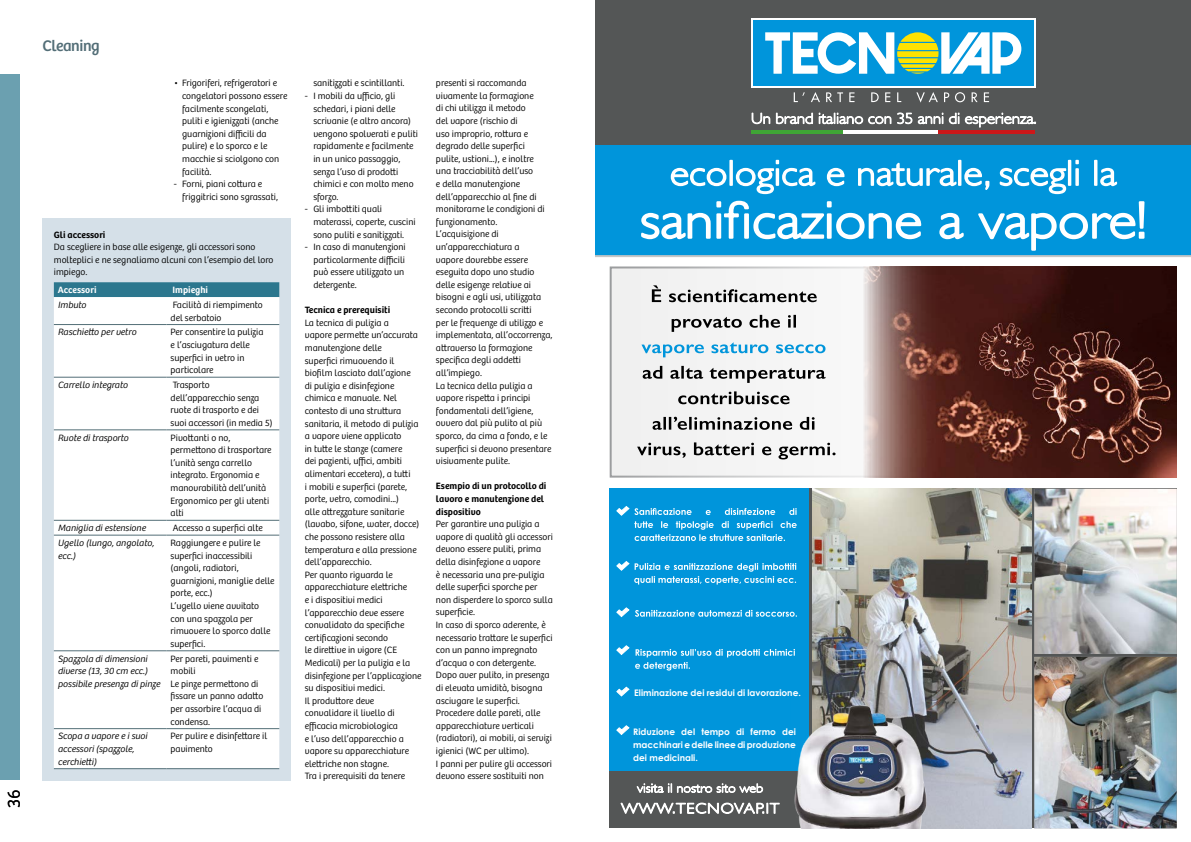
<style>
.page{position:relative;width:1191px;height:842px;background:#fff}
.page>*{position:absolute;margin:0;border:0;box-sizing:border-box;transform-origin:0 0}
.t1{font:300 18px "Bree";color:#000}
.t2{font:16px "Bree";letter-spacing:-.025em;color:#536e77}
.t3{font:300 9.5px/12.6px "Bree";color:#000}
.t4{font:italic 300 9.5px/12.6px "Bree";color:#000}
.t5{font:600 9.5px/12.6px "Bree";color:#000}
.t6{font:600 9.5px "Bree";color:#fff}
.t7{font:700 9px/13px "Century Gothic";color:#fff;text-align:justify}
</style>
<div class="page">
<div style="left:0;top:74px;width:20px;height:706px;background:#6ba0b0"></div>
<svg style="left:595px;top:144px;width:596px;height:113px;background:#0d95d5"></svg>
<div style="left:595px;top:0;width:596px;height:144px;background:#545656"></div>
<div style="left:751px;top:18px;width:284px;height:70px;background:#fff"></div>
<div style="left:753px;top:20px;width:280px;height:66px;background:#0095db"></div>
<svg style="left:765px;top:32px;width:256px;height:42px"></svg>
<svg style="left:793px;top:92px;width:196px;height:11px"></svg>
<hr style="left:751px;top:130px;width:102px;height:3px;background:#3fa535">
<hr style="left:843px;top:130px;width:102px;height:3px;background:#fff">
<hr style="left:938px;top:130px;width:97px;height:3px;background:#cd1719">
<svg style="left:752px;top:113px;width:283px;height:14px"></svg>
<div style="left:610px;top:267px;width:482px;height:210px;background:#f4f4f4"></div>
<div style="left:609px;top:266px;width:484px;height:212px;border:2px solid #87898b"></div>
<img style="left:861px;top:266px;width:315px;height:212px">
<svg style="left:637px;top:442px;width:198px;height:17px"></svg>
<svg style="left:652px;top:417px;width:162px;height:13px"></svg>
<svg style="left:678px;top:391px;width:111px;height:13px"></svg>
<svg style="left:642px;top:366px;width:183px;height:17px"></svg>
<svg style="left:641px;top:342px;width:184px;height:15px"></svg>
<svg style="left:671px;top:315px;width:125px;height:17px"></svg>
<svg style="left:652px;top:285px;width:164px;height:17px"></svg>
<div style="left:609px;top:488px;width:567px;height:340px;background:#545656"></div>
<div style="left:609px;top:489px;width:199px;height:282px;background:#0095db"></div>
<svg style="left:640px;top:159px;width:505px;height:93px"></svg>
<svg style="left:620px;top:802px;width:160px;height:12px"></svg>
<svg style="left:634px;top:521px;width:162px;height:20px"></svg>
<svg style="left:616px;top:506px;width:180px;height:9px"></svg>
<svg style="left:616px;top:561px;width:180px;height:24px"></svg>
<svg style="left:616px;top:725px;width:13px;height:10px"></svg>
<svg style="left:635px;top:649px;width:160px;height:21px"></svg>
<svg style="left:635px;top:610px;width:162px;height:7px"></svg>
<svg style="left:616px;top:607px;width:13px;height:10px"></svg>
<svg style="left:616px;top:645px;width:13px;height:10px"></svg>
<svg style="left:616px;top:687px;width:13px;height:9px"></svg>
<img style="left:1034px;top:657px;width:142px;height:171px">
<img style="left:1034px;top:489px;width:142px;height:165px">
<img style="left:812px;top:489px;width:219px;height:339px">
<img style="left:794px;top:698px;width:136px;height:130px">
<svg style="left:636px;top:783px;width:127px;height:10px"></svg>
<div style="left:43px;top:218px;width:248px;height:562px;background:#d5e0e8"></div>
<div style="left:54px;top:282px;width:225px;height:15px;background:#2c778e"></div>
<div style="left:54px;top:297px;width:225px;height:471px;background:#fff"></div>
<hr style="left:54px;top:324px;width:113px;height:1px;background:#536e77">
<hr style="left:167px;top:324px;width:112px;height:1px;background:#536e77">
<hr style="left:54px;top:377px;width:113px;height:1px;background:#536e77">
<hr style="left:167px;top:377px;width:112px;height:1px;background:#536e77">
<hr style="left:54px;top:430px;width:113px;height:1px;background:#536e77">
<hr style="left:167px;top:430px;width:112px;height:1px;background:#536e77">
<hr style="left:54px;top:520px;width:113px;height:1px;background:#536e77">
<hr style="left:167px;top:520px;width:112px;height:1px;background:#536e77">
<hr style="left:54px;top:535px;width:113px;height:1px;background:#536e77">
<hr style="left:167px;top:535px;width:112px;height:1px;background:#536e77">
<hr style="left:54px;top:651px;width:113px;height:1px;background:#536e77">
<hr style="left:167px;top:651px;width:112px;height:1px;background:#536e77">
<hr style="left:54px;top:728px;width:113px;height:1px;background:#536e77">
<hr style="left:167px;top:728px;width:112px;height:1px;background:#536e77">
<hr style="left:54px;top:768px;width:113px;height:1px;background:#536e77">
<hr style="left:167px;top:768px;width:112px;height:1px;background:#536e77">
<h1 class="t1" style="left:4px;top:808px;width:20px;rotate:-90deg">36</h1>
<h2 class="t2" style="left:43px;top:36px;width:59px">Cleaning</h2>
<p class="t3" style="left:182px;top:77px;width:107px;text-indent:-9px">• Frigoriferi, refrigeratori e congelatori possono essere facilmente scongelati, puliti e igienizzati (anche guarnizioni difficili da pulire) e lo sporco e le macchie si sciolgono con facilità.</p>
<p class="t3" style="left:182px;top:178px;width:97px;text-indent:-9px">- Forni, piani cottura e friggitrici sono sgrassati,</p>
<p class="t5" style="left:54px;top:228px;width:53px">Gli accessori</p>
<p class="t3" style="left:54px;top:241px;width:221px">Da scegliere in base alle esigenze, gli accessori sono molteplici e ne segnaliamo alcuni con l’esempio del loro impiego.</p>
<p class="t6" style="left:58px;top:284px;width:40px">Accessori</p>
<p class="t6" style="left:172px;top:284px;width:37px">Impieghi</p>
<p class="t4" style="left:58px;top:299px;width:30px">Imbuto</p>
<p class="t3" style="left:171px;top:299px;width:94px">Facilità di riempimento del serbatoio</p>
<p class="t4" style="left:58px;top:326px;width:80px">Raschietto per vetro</p>
<p class="t3" style="left:171px;top:326px;width:94px">Per consentire la pulizia e l’asciugatura delle superfici in vetro in particolare</p>
<p class="t4" style="left:58px;top:379px;width:71px">Carrello integrato</p>
<p class="t3" style="left:171px;top:379px;width:104px">Trasporto dell’apparecchio senza ruote di trasporto e dei suoi accessori (in media 5)</p>
<p class="t4" style="left:58px;top:431px;width:72px">Ruote di trasporto</p>
<p class="t3" style="left:171px;top:431px;width:102px">Pivottanti o no, permettono di trasportare l’unità senza carrello integrato. Ergonomia e manovrabilità dell’unità<br>Ergonomico per gli utenti alti</p>
<p class="t4" style="left:58px;top:522px;width:89px">Maniglia di estensione</p>
<p class="t3" style="left:173px;top:522px;width:91px">Accesso a superfici alte</p>
<p class="t4" style="left:58px;top:537px;width:98px">Ugello (lungo, angolato, ecc.)</p>
<p class="t3" style="left:171px;top:537px;width:105px">Raggiungere e pulire le superfici inaccessibili (angoli, radiatori, guarnizioni, maniglie delle porte, ecc.)<br>L’ugello viene avvitato con una spazzola per rimuovere lo sporco dalle superfici.</p>
<p class="t4" style="left:58px;top:652px;width:104px">Spazzola di dimensioni diverse (13, 30 cm ecc.) possibile presenza di pinze</p>
<p class="t3" style="left:171px;top:652px;width:94px">Per pareti, pavimenti e mobili<br>Le pinze permettono di fissare un panno adatto per assorbire l’acqua di condensa.</p>
<p class="t4" style="left:58px;top:730px;width:91px">Scopa a vapore e i suoi accessori (spazzole, cerchietti)</p>
<p class="t3" style="left:171px;top:730px;width:98px">Per pulire e disinfettare il pavimento</p>
<p class="t3" style="left:313px;top:77px;width:93px">sanitizzati e scintillanti.</p>
<p class="t3" style="left:313px;top:90px;width:106px;text-indent:-9px">- I mobili da ufficio, gli schedari, i piani delle scrivanie (e altro ancora) vengono spolverati e puliti rapidamente e facilmente in un unico passaggio, senza l’uso di prodotti chimici e con molto meno sforzo.</p>
<p class="t3" style="left:313px;top:203px;width:104px;text-indent:-9px">- Gli imbottiti quali materassi, coperte, cuscini sono puliti e sanitizzati.</p>
<p class="t3" style="left:313px;top:241px;width:94px;text-indent:-9px">- In caso di manutenzioni particolarmente difficili può essere utilizzato un detergente.</p>
<p class="t5" style="left:305px;top:304px;width:87px">Tecnica e prerequisiti</p>
<p class="t3" style="left:305px;top:316px;width:118px">La tecnica di pulizia a<br>vapore permette un’accurata manutenzione delle<br>superfici rimuovendo il biofilm lasciato dall’azione<br>di pulizia e disinfezione chimica e manuale. Nel contesto di una struttura sanitaria, il metodo di pulizia a vapore viene applicato<br>in tutte le stanze (camere<br>dei pazienti, uffici, ambiti alimentari eccetera), a tutti<br>i mobili e superfici (parete, porte, vetro, comodini...)<br>alle attrezzature sanitarie (lavabo, sifone, water, docce) che possono resistere alla temperatura e alla pressione dell’apparecchio.<br>Per quanto riguarda le apparecchiature elettriche<br>e i dispositivi medici l’apparecchio deve essere convalidato da specifiche certificazioni secondo<br>le direttive in vigore (CE<br>Medicali) per la pulizia e la disinfezione per l’applicazione su dispositivi medici.<br>Il produttore deve convalidare il livello di efficacia microbiologica<br>e l’uso dell’apparecchio a vapore su apparecchiature elettriche non stagne.<br>Tra i prerequisiti da tenere</p>
<p class="t3" style="left:436px;top:77px;width:118px">presenti si raccomanda vivamente la formazione<br>di chi utilizza il metodo<br>del vapore (rischio di<br>uso improprio, rottura e degrado delle superfici<br>pulite, ustioni...), e inoltre<br>una tracciabilità dell’uso<br>e della manutenzione dell’apparecchio al fine di monitorarne le condizioni di funzionamento.<br>L’acquisizione di un’apparecchiatura a<br>vapore dovrebbe essere eseguita dopo uno studio delle esigenze relative ai bisogni e agli usi, utilizzata secondo protocolli scritti<br>per le frequenze di utilizzo e implementata, all’occorrenza, attraverso la formazione specifica degli addetti all’impiego.<br>La tecnica della pulizia a vapore rispetta i principi fondamentali dell’igiene, ovvero dal più pulito al più sporco, da cima a fondo, e le superfici si devono presentare visivamente pulite.</p>
<p class="t5" style="left:436px;top:480px;width:112px">Esempio di un protocollo di lavoro e manutenzione del dispositivo</p>
<p class="t3" style="left:436px;top:518px;width:118px">Per garantire una pulizia a vapore di qualità gli accessori devono essere puliti, prima della disinfezione a vapore<br>è necessaria una pre-pulizia delle superfici sporche per non disperdere lo sporco sulla superficie.<br>In caso di sporco aderente, è necessario trattare le superfici con un panno impregnato d’acqua o con detergente.<br>Dopo aver pulito, in presenza di elevata umidità, bisogna asciugare le superfici.<br>Procedere dalle pareti, alle apparecchiature verticali (radiatori), ai mobili, ai servizi igienici (WC per ultimo).<br>I panni per pulire gli accessori devono essere sostituiti non</p>
<p class="t7" style="left:634px;top:686px;width:168px">Eliminazione dei residui di lavorazione.</p>
<p class="t7" style="left:633px;top:725px;width:164px">Riduzione del tempo di fermo dei macchinari e delle linee di produzione dei medicinali.</p>
</div>
